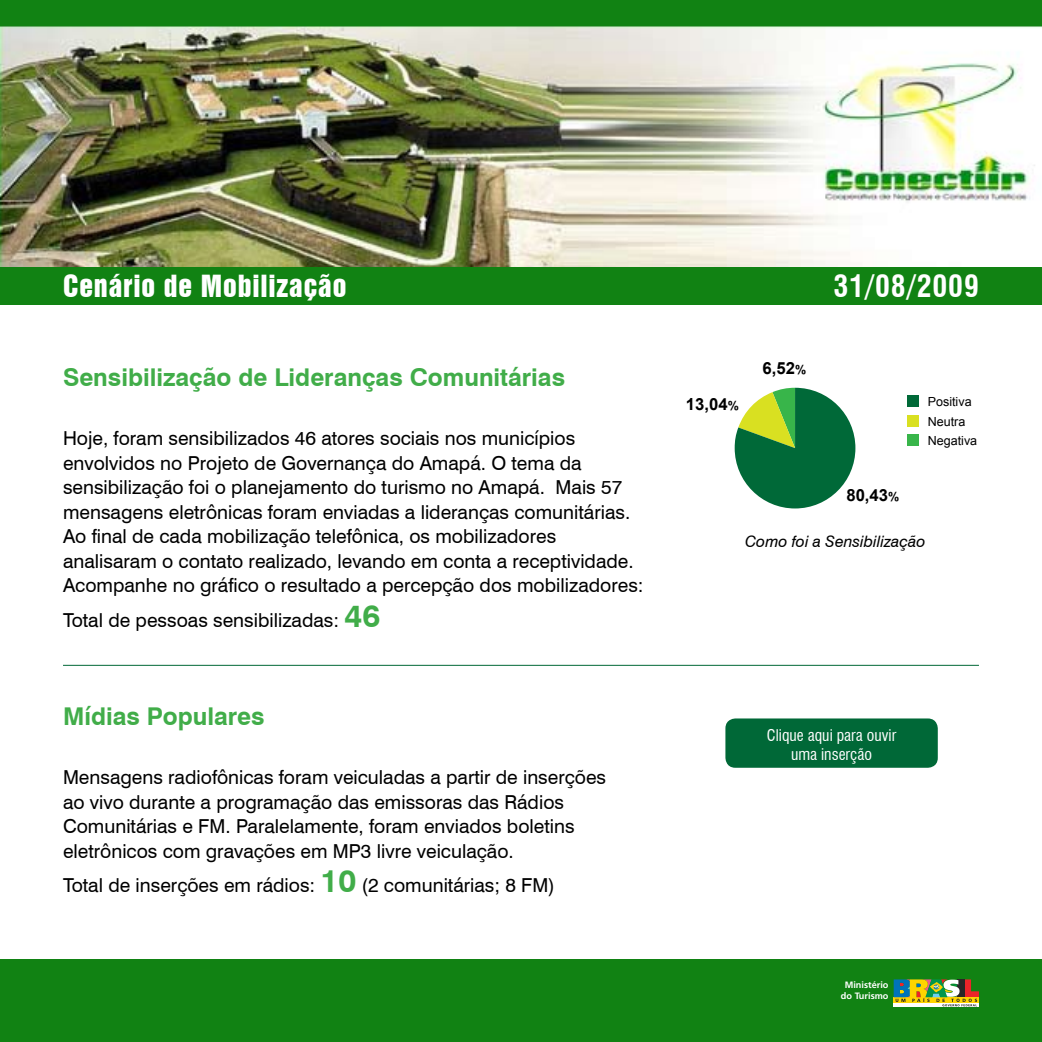
<style>
.page{position:relative;width:1042px;height:1042px;background:#fff}
.page>*{position:absolute;margin:0;border:0;box-sizing:border-box;transform-origin:0 0}
.t1{font:700 condensed 29.75px "Swiss 721 BT";letter-spacing:.03em;color:#fff}
.t2{font:28px "Swiss 921 BT Regular A";letter-spacing:.03em;color:#fff}
.t3{font:700 24.5px "Swiss 721 BT";color:#41ad49}
.t4{font:19.25px/24.5px "Swiss 721 BT";color:#000}
.t5{font:700 16.8px "Arial";color:#000}
.t6{font:condensed 15.75px/19.2px "Swiss 721 BT";color:#fff;text-align:center}
.t7{font:italic 15.75px "Swiss 721 BT";color:#000}
.t8{font:12.6px/19.4px "Arial";color:#000}
.t9{font:700 9.1px/11px "Frutiger";color:#fff;text-align:center}
.s1{font-weight:700;font-size:31.5px;color:#41ad49}
.s2{font-size:12.6px}
</style>
<div class="page">
<div style="left:1px;top:959px;width:1041px;height:83px;background:#118213"></div>
<svg style="left:893px;top:1006px;width:86px;height:1px"></svg>
<svg style="left:893px;top:979px;width:86px;height:27px;background:#9fa258"></svg>
<img style="left:0;top:25px;width:1042px;height:243px">
<div style="left:0;top:268px;width:1042px;height:37px;background:#118213"></div>
<div style="left:0;top:0;width:1042px;height:25px;background:#118213"></div>
<div style="left:725px;top:718px;width:213px;height:50px;background:#006837;border-radius:10px"></div>
<hr style="left:63px;top:665px;width:916px;height:1px;background:#006837">
<svg style="left:735px;top:388px;width:120px;height:120px"></svg>
<div style="left:907px;top:396px;width:12px;height:11px;background:#006938"></div>
<div style="left:907px;top:415px;width:12px;height:12px;background:#d9e021"></div>
<div style="left:907px;top:435px;width:12px;height:11px;background:#38b54a"></div>
<h2 class="t2" style="left:63px;top:268px;width:285px">Cenário de Mobilização</h2>
<p class="t3" style="left:63px;top:362px;width:503px">Sensibilização de Lideranças Comunitárias</p>
<p class="t4" style="left:63px;top:426px;width:582px">Hoje, foram sensibilizados 46 atores sociais nos municípios envolvidos no Projeto de Governança do Amapá. O tema da sensibilização foi o planejamento do turismo no Amapá. Mais 57 mensagens eletrônicas foram enviadas a lideranças comunitárias.<br>Ao final de cada mobilização telefônica, os mobilizadores analisaram o contato realizado, levando em conta a receptividade.<br>Acompanhe no gráfico o resultado a percepção dos mobilizadores:</p>
<p class="t4" style="left:63px;top:607px;width:319px">Total de pessoas sensibilizadas: <span class="s1">46</span></p>
<p class="t3" style="left:63px;top:701px;width:203px">Mídias Populares</p>
<p class="t4" style="left:63px;top:765px;width:545px">Mensagens radiofônicas foram veiculadas a partir de inserções ao vivo durante a programação das emissoras das Rádios Comunitárias e FM. Paralelamente, foram enviados boletins eletrônicos com gravações em MP3 livre veiculação.</p>
<p class="t4" style="left:63px;top:873px;width:493px">Total de inserções em rádios: <span class="s1">10</span> (2 comunitárias; 8 FM)</p>
<p class="t5" style="left:686px;top:393px;width:54px">13,04<span class="s2">%</span></p>
<p class="t5" style="left:762px;top:357px;width:45px">6,52<span class="s2">%</span></p>
<h1 class="t1" style="left:833px;top:269px;width:147px">31/08/2009</h1>
<p class="t5" style="left:846px;top:484px;width:54px">80,43<span class="s2">%</span></p>
<p class="t8" style="left:928px;top:392px;width:51px">Positiva<br>Neutra<br>Negativa</p>
<p class="t7" style="left:745px;top:531px;width:182px">Como foi a Sensibilização</p>
<p class="t6" style="left:767px;top:725px;width:131px">Clique aqui para ouvir uma inserção</p>
<p class="t9" style="left:841px;top:979px;width:49px">Ministério do Turismo</p>
</div>
